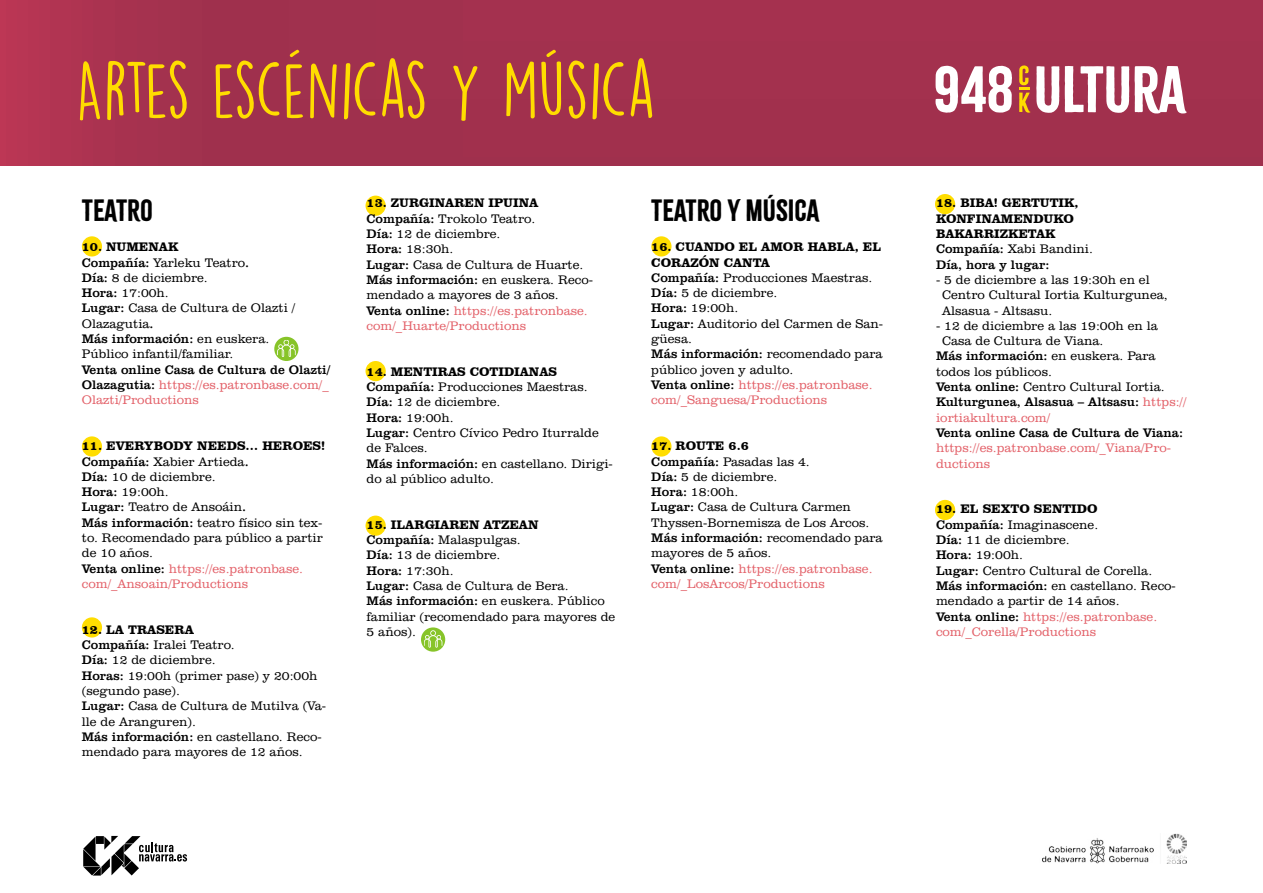
<style>
.page{position:relative;width:1263px;height:893px;background:#fff}
.page>*{position:absolute;margin:0;border:0;box-sizing:border-box;transform-origin:0 0}
.t1{font:72px "DK Lemon Yellow Sun";letter-spacing:-.01em;color:#fd0}
.t2{font:27px "Citrus Gothic Solid";color:#000}
.t3{font:300 12.75px/15.3px "Clarendon BT";color:#000}
.t4{font:300 12.75px/15.3px "Clarendon BT";color:#e36169}
.t5{font:12.75px "Clarendon BT";color:#000}
.t6{font:700 12.75px/15.3px "Clarendon BT";color:#000}
.s1{font-weight:700}
.s2{font-weight:400}
.s3{font-weight:400;color:#000}
.s4{color:#e36169}
.s5{font-weight:300}
.s6{font-weight:300;color:#e36169}
</style>
<div class="page">
<svg style="left:0;top:0;width:1263px;height:165px;background:#a3314e"></svg>
<svg style="left:1036px;top:66px;width:23px;height:47px"></svg>
<svg style="left:1065px;top:66px;width:122px;height:48px"></svg>
<svg style="left:935px;top:66px;width:77px;height:47px"></svg>
<svg style="left:1019px;top:65px;width:11px;height:48px"></svg>
<img style="left:1042px;top:833px;width:145px;height:31px">
<svg style="left:83px;top:836px;width:104px;height:40px"></svg>
<div style="left:935px;top:500px;width:20px;height:20px;background:#fd0;border-radius:50%"></div>
<div style="left:935px;top:194px;width:20px;height:20px;background:#fd0;border-radius:50%"></div>
<div style="left:651px;top:436px;width:20px;height:21px;background:#fd0;border-radius:50%"></div>
<div style="left:651px;top:236px;width:20px;height:21px;background:#fd0;border-radius:50%"></div>
<div style="left:365px;top:516px;width:21px;height:20px;background:#fd0;border-radius:50%"></div>
<div style="left:365px;top:361px;width:21px;height:20px;background:#fd0;border-radius:50%"></div>
<div style="left:365px;top:196px;width:21px;height:20px;background:#fd0;border-radius:50%"></div>
<div style="left:82px;top:617px;width:20px;height:20px;background:#fd0;border-radius:50%"></div>
<div style="left:82px;top:436px;width:20px;height:21px;background:#fd0;border-radius:50%"></div>
<div style="left:82px;top:236px;width:20px;height:21px;background:#fd0;border-radius:50%"></div>
<div style="left:274px;top:337px;width:24px;height:24px;background:#87c429;border-radius:50%"></div>
<svg style="left:277px;top:340px;width:19px;height:17px"></svg>
<svg style="left:421px;top:627px;width:24px;height:25px"></svg>
<svg style="left:424px;top:630px;width:18px;height:18px"></svg>
<h1 class="t1" style="left:76px;top:46px;width:581px">ARTES ESCÉNICAS Y MÚSICA</h1>
<h2 class="t2" style="left:82px;top:193px;width:72px">TEATRO</h2>
<p class="t3" style="left:82px;top:239px;width:215px"><span class="s1">10. NUMENAK<br></span><span class="s2">Compañía:</span> Yarleku Teatro<span class="s2">.<br>Día:</span> 8 de diciembre.<br><span class="s2">Hora:</span> 17:00h.<br><span class="s2">Lugar:</span> Casa de Cultura de Olazti /<br>Olazagutia<span class="s2">.<br>Más información:</span> en euskera.<br>Público infantil/familiar.</p>
<p class="t4" style="left:82px;top:361px;width:250px"><span class="s3">Venta online Casa de Cultura de Olazti/<br>Olazagutia:</span> https://es.patronbase.com/_<br>Olazti/Productions</p>
<p class="t3" style="left:82px;top:438px;width:245px"><span class="s1">11. EVERYBODY NEEDS… HEROES!<br></span><span class="s2">Compañía:</span> Xabier Artieda<span class="s2">.<br>Día:</span> 10 de diciembre.<br><span class="s2">Hora:</span> 19:00h.<br><span class="s2">Lugar:</span> Teatro de Ansoáin<span class="s2">.<br>Más información:</span> teatro físico sin tex&shy;to. Recomendado para público a partir de 10 años.<br><span class="s2">Venta online:</span> <span class="s4">https://es.patronbase. com/_Ansoain/Productions</span></p>
<p class="t3" style="left:82px;top:622px;width:246px"><span class="s1">12. LA TRASERA<br></span><span class="s2">Compañía:</span> Iralei Teatro.<br><span class="s2">Día:</span> 12 de diciembre.<br><span class="s2">Horas:</span> 19:00h (primer pase) y 20:00h (segundo pase).<br><span class="s2">Lugar:</span> Casa de Cultura de Mutilva (Va&shy;lle de Aranguren).<br><span class="s2">Más información:</span> en castellano. Reco&shy;mendado para mayores de 12 años.</p>
<p class="t3" style="left:367px;top:195px;width:228px"><span class="s1">13. ZURGINAREN IPUINA<br></span><span class="s2">Compañía:</span> Trokolo Teatro.<br><span class="s2">Día:</span> 12 de diciembre.<br><span class="s2">Hora:</span> 18:30h.<br><span class="s2">Lugar:</span> Casa de Cultura de Huarte.<br><span class="s2">Más información:</span> en euskera. Reco&shy;mendado a mayores de 3 años.<br><span class="s2">Venta online:</span> <span class="s4">https://es.patronbase. com/_Huarte/Productions</span></p>
<p class="t3" style="left:367px;top:364px;width:248px"><span class="s1">14. MENTIRAS COTIDIANAS<br></span><span class="s2">Compañía:</span> Producciones Maestras.<br><span class="s2">Día:</span> 12 de diciembre.<br><span class="s2">Hora:</span> 19:00h.<br><span class="s2">Lugar:</span> Centro Cívico Pedro Iturralde de Falces.<br><span class="s2">Más información:</span> en castellano. Dirigi&shy;do al público adulto.</p>
<p class="t3" style="left:367px;top:517px;width:250px"><span class="s1">15. ILARGIAREN ATZEAN<br></span><span class="s2">Compañía:</span> Malaspulgas.<br><span class="s2">Día:</span> 13 de diciembre.<br><span class="s2">Hora:</span> 17:30h.<br><span class="s2">Lugar:</span> Casa de Cultura de Bera.<br><span class="s2">Más información:</span> en euskera. Público familiar (recomendado para mayores de<br>5 años).</p>
<h2 class="t2" style="left:651px;top:193px;width:169px">TEATRO Y MÚSICA</h2>
<p class="t3" style="left:651px;top:239px;width:233px"><span class="s1">16. CUANDO EL AMOR HABLA, EL<br>CORAZÓN CANTA<br></span><span class="s2">Compañía:</span> Producciones Maestras.<br><span class="s2">Día:</span> 5 de diciembre.<br><span class="s2">Hora:</span> 19:00h.<br><span class="s2">Lugar:</span> Auditorio del Carmen de San&shy;güesa.<br><span class="s2">Más información:</span> recomendado para público joven y adulto.<br><span class="s2">Venta online:</span> <span class="s4">https://es.patronbase. com/_Sanguesa/Productions</span></p>
<p class="t3" style="left:651px;top:438px;width:233px"><span class="s1">17. ROUTE 6.6<br></span><span class="s2">Compañía:</span> Pasadas las 4.<br><span class="s2">Día:</span> 5 de diciembre.<br><span class="s2">Hora:</span> 18:00h.<br><span class="s2">Lugar:</span> Casa de Cultura Carmen<br>Thyssen-Bornemisza de Los Arcos.<br><span class="s2">Más información:</span> recomendado para mayores de 5 años.<br><span class="s2">Venta online:</span> <span class="s4">https://es.patronbase. com/_LosArcos/Productions</span></p>
<p class="t6" style="left:936px;top:195px;width:159px">18. BIBA! GERTUTIK,<br>KONFINAMENDUKO<br>BAKARRIZKETAK<br><span class="s2">Compañía:</span> <span class="s5">Xabi Bandini.<br></span><span class="s2">Día, hora y lugar:</span></p>
<p class="t3" style="left:942px;top:272px;width:227px;text-indent:-6px">- 5 de diciembre a las 19:30h en el<br>Centro Cultural Iortia Kulturgunea,<br>Alsasua - Altsasu.</p>
<p class="t3" style="left:936px;top:318px;width:223px">- 12 de diciembre a las 19:00h en la</p>
<p class="t3" style="left:942px;top:333px;width:163px">Casa de Cultura de Viana.</p>
<p class="t5" style="left:936px;top:348px;width:221px">Más información: <span class="s5">en euskera. Para</span></p>
<p class="t3" style="left:936px;top:364px;width:117px">todos los públicos.</p>
<p class="t3" style="left:936px;top:379px;width:230px"><span class="s2">Venta online:</span> Centro Cultural Iortia.</p>
<p class="t5" style="left:936px;top:394px;width:252px">Kulturgunea, Alsasua – Altsasu: <span class="s6">https://</span></p>
<p class="t4" style="left:936px;top:409px;width:116px">iortiakultura.com/</p>
<p class="t5" style="left:936px;top:425px;width:249px">Venta online Casa de Cultura de Viana:</p>
<p class="t4" style="left:936px;top:440px;width:237px">https://es.patronbase.com/_Viana/Pro&shy;ductions</p>
<p class="t3" style="left:936px;top:501px;width:241px"><span class="s1">19. EL SEXTO SENTIDO<br></span><span class="s2">Compañía:</span> Imaginascene.<br><span class="s2">Día:</span> 11 de diciembre.<br><span class="s2">Hora:</span> 19:00h.<br><span class="s2">Lugar:</span> Centro Cultural de Corella.<br><span class="s2">Más información:</span> en castellano. Reco&shy;mendado a partir de 14 años.<br><span class="s2">Venta online:</span> <span class="s4">https://es.patronbase. com/_Corella/Productions</span></p>
</div>
